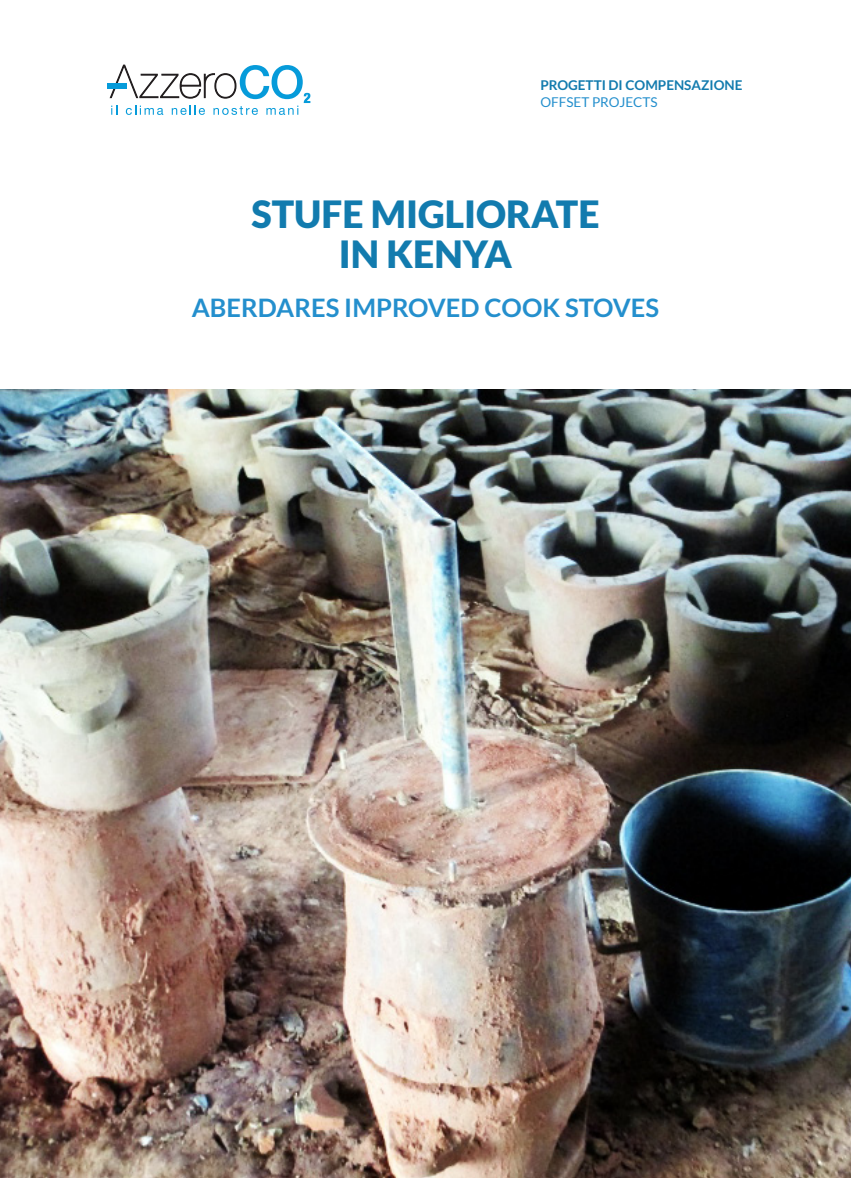
<style>
.page{position:relative;width:851px;height:1178px;background:#fff}
.page>*{position:absolute;margin:0;border:0;box-sizing:border-box;transform-origin:0 0}
.t1{font:900 37.5px/40.5px "Lato";color:#127bae}
.t2{font:700 25.5px "Lato";color:#248fcd}
.t3{font:700 13.5px "Lato";color:#127bae}
.t4{font:13.5px "Lato";color:#248fcd}
</style>
<div class="page">
<div style="left:107px;top:83px;width:19px;height:6px;background:#069bda"></div>
<svg style="left:110px;top:65px;width:200px;height:50px"></svg>
<hr style="left:850px;top:846px;width:1px;height:332px;background:#f0f6fa">
<img style="left:0;top:389px;width:850px;height:789px">
<p class="t3" style="left:540px;top:77px;width:203px">PROGETTI DI COMPENSAZIONE</p>
<p class="t4" style="left:540px;top:94px;width:119px">OFFSET PROJECTS</p>
<h1 class="t1" style="left:251px;top:193px;width:24px">STU</h1>
<h1 class="t1" style="left:339px;top:193px;width:175px;text-indent:-17px">FE MIGLIORATE<br>IN KENYA</h1>
<p class="t2" style="left:192px;top:293px;width:35px">ABERDARES</p>
<p class="t2" style="left:344px;top:293px;width:66px">IMPROVED</p>
<p class="t2" style="left:484px;top:293px;width:112px">COO K STOVES</p>
</div>
